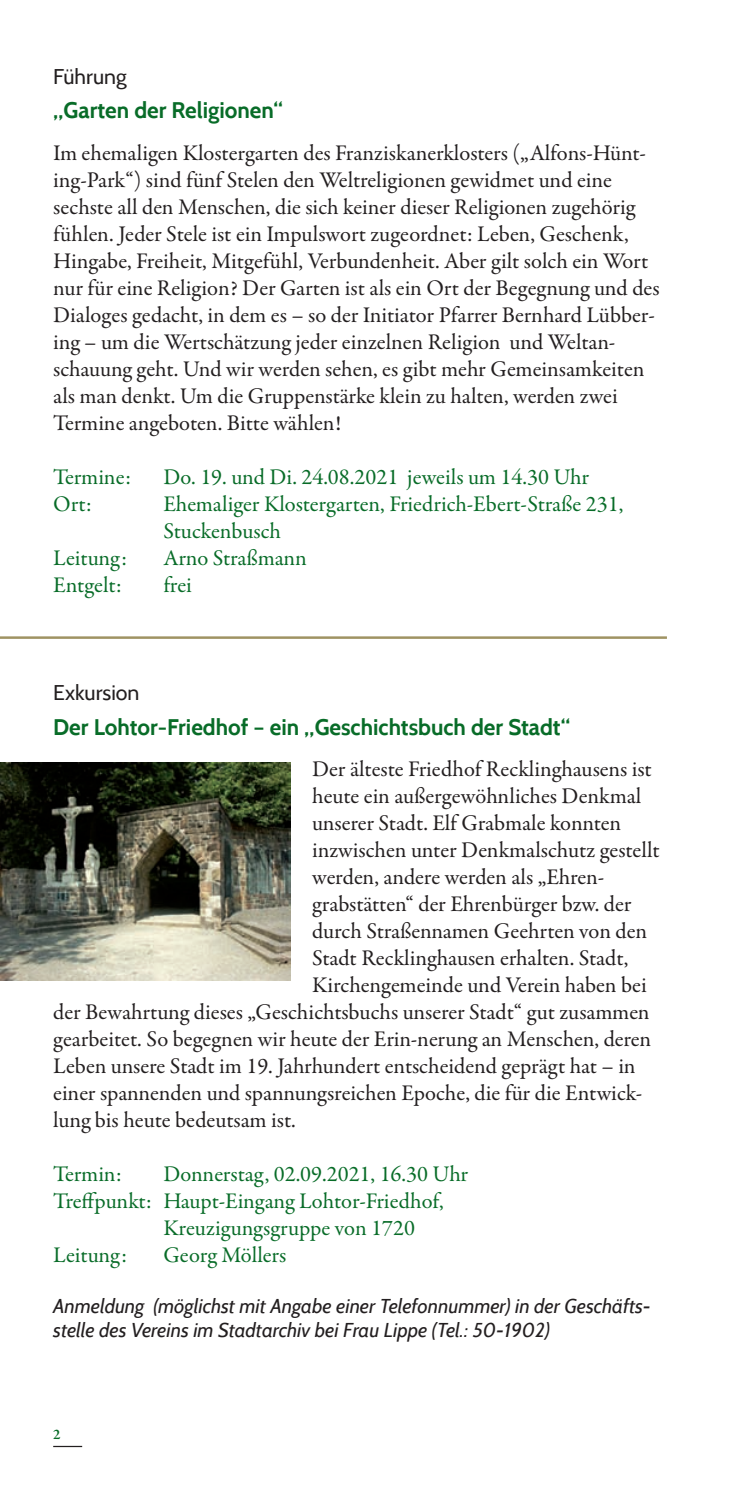
<style>
.page{position:relative;width:745px;height:1489px;background:#fff}
.page>*{position:absolute;margin:0;border:0;box-sizing:border-box;transform-origin:0 0}
.t1{font:22.5px/27px "Garamond Premr Pro";letter-spacing:-.01em;color:#231f20}
.t2{font:22.5px/27px "Garamond Premr Pro";color:#086c28}
.t3{font:700 22.5px "Cabin";color:#086c28}
.t4{font:21.25px "Cabin";color:#231f20}
.t5{font:italic 20px/24px "Cabin";color:#231f20}
</style>
<div class="page">
<svg style="left:53px;top:1445px;width:29px;height:1px"></svg>
<hr style="left:0;top:636px;width:666px;height:3px;background:#9f9363">
<img style="left:0;top:762px;width:290px;height:218px">
<p class="t4" style="left:53px;top:64px;width:75px">Führung</p>
<p class="t3" style="left:53px;top:97px;width:231px">„Garten der Religionen“</p>
<p class="t1" style="left:53px;top:139px;width:607px">Im ehemaligen Klostergarten des Franziskanerklosters („Alfons-Hünt&shy;ing-Park“) sind fünf Stelen den Weltreligionen gewidmet und eine sechste all den Menschen, die sich keiner dieser Religionen zugehörig fühlen. Jeder Stele ist ein Impulswort zugeordnet: Leben, Geschenk, Hingabe, Freiheit, Mitgefühl, Verbundenheit. Aber gilt solch ein Wort nur für eine Religion? Der Garten ist als ein Ort der Begegnung und des Dialoges gedacht, in dem es – so der Initiator Pfarrer Bernhard Lübber&shy;ing – um die Wertschätzung jeder einzelnen Religion und Weltan&shy;schauung geht. Und wir werden sehen, es gibt mehr Gemeinsamkeiten als man denkt. Um die Gruppenstärke klein zu halten, werden zwei Termine angeboten. Bitte wählen!</p>
<p class="t2" style="left:53px;top:463px;width:79px">Termine:</p>
<p class="t2" style="left:163px;top:463px;width:427px">Do. 19. und Di. 24.08.2021 jeweils um 14.30 Uhr</p>
<p class="t2" style="left:53px;top:490px;width:40px">Ort:</p>
<p class="t2" style="left:163px;top:490px;width:461px">Ehemaliger Klostergarten, Friedrich-Ebert-Straße 231,<br>Stuckenbusch</p>
<p class="t2" style="left:53px;top:544px;width:75px">Leitung:</p>
<p class="t2" style="left:163px;top:544px;width:145px">Arno Straßmann</p>
<p class="t2" style="left:53px;top:571px;width:70px">Entgelt:</p>
<p class="t2" style="left:163px;top:571px;width:30px">frei</p>
<p class="t4" style="left:53px;top:680px;width:88px">Exkursion</p>
<p class="t3" style="left:53px;top:713px;width:518px">Der Lohtor-Friedhof – ein „Geschichtsbuch der Stadt“</p>
<p class="t1" style="left:312px;top:755px;width:341px">Der älteste Friedhof Recklinghausens ist</p>
<p class="t1" style="left:312px;top:782px;width:330px">heute ein außergewöhnliches Denkmal</p>
<p class="t1" style="left:312px;top:809px;width:310px">unserer Stadt. Elf Grabmale konnten</p>
<p class="t1" style="left:312px;top:836px;width:349px">inzwischen unter Denkmalschutz gestellt</p>
<p class="t1" style="left:312px;top:863px;width:293px">werden, andere werden als „Ehren-</p>
<p class="t1" style="left:312px;top:890px;width:320px">grabstätten“ der Ehrenbürger bzw. der</p>
<p class="t1" style="left:312px;top:917px;width:336px">durch Straßennamen Geehrten von den</p>
<p class="t1" style="left:312px;top:944px;width:317px">Stadt Recklinghausen erhalten. Stadt,</p>
<p class="t1" style="left:312px;top:971px;width:336px">Kirchengemeinde und Verein haben bei</p>
<p class="t1" style="left:53px;top:998px;width:597px">der Bewahrtung dieses „Geschichtsbuchs unserer Stadt“ gut zusammen</p>
<p class="t1" style="left:53px;top:1025px;width:599px">gearbeitet. So begegnen wir heute der Erin-nerung an Menschen, deren</p>
<p class="t1" style="left:53px;top:1052px;width:583px">Leben unsere Stadt im 19. Jahrhundert entscheidend geprägt hat – in</p>
<p class="t1" style="left:53px;top:1079px;width:590px">einer spannenden und spannungsreichen Epoche, die für die Entwick-</p>
<p class="t1" style="left:53px;top:1106px;width:244px">lung bis heute bedeutsam ist.</p>
<p class="t2" style="left:53px;top:1160px;width:70px">Termin:</p>
<p class="t2" style="left:163px;top:1160px;width:306px">Donnerstag, 02.09.2021, 16.30 Uhr</p>
<p class="t2" style="left:53px;top:1187px;width:392px">Treffpunkt: Haupt-Eingang Lohtor-Friedhof,</p>
<p class="t2" style="left:163px;top:1214px;width:253px">Kreuzigungsgruppe von 1720</p>
<p class="t2" style="left:53px;top:1241px;width:75px">Leitung:</p>
<p class="t2" style="left:163px;top:1241px;width:124px">Georg Möllers</p>
<p class="t5" style="left:53px;top:1293px;width:598px">Anmeldung (möglichst mit Angabe einer Telefonnummer) in der Geschäfts&shy;stelle des Vereins im Stadtarchiv bei Frau Lippe (Tel.: 50-1902)</p>
</div>
